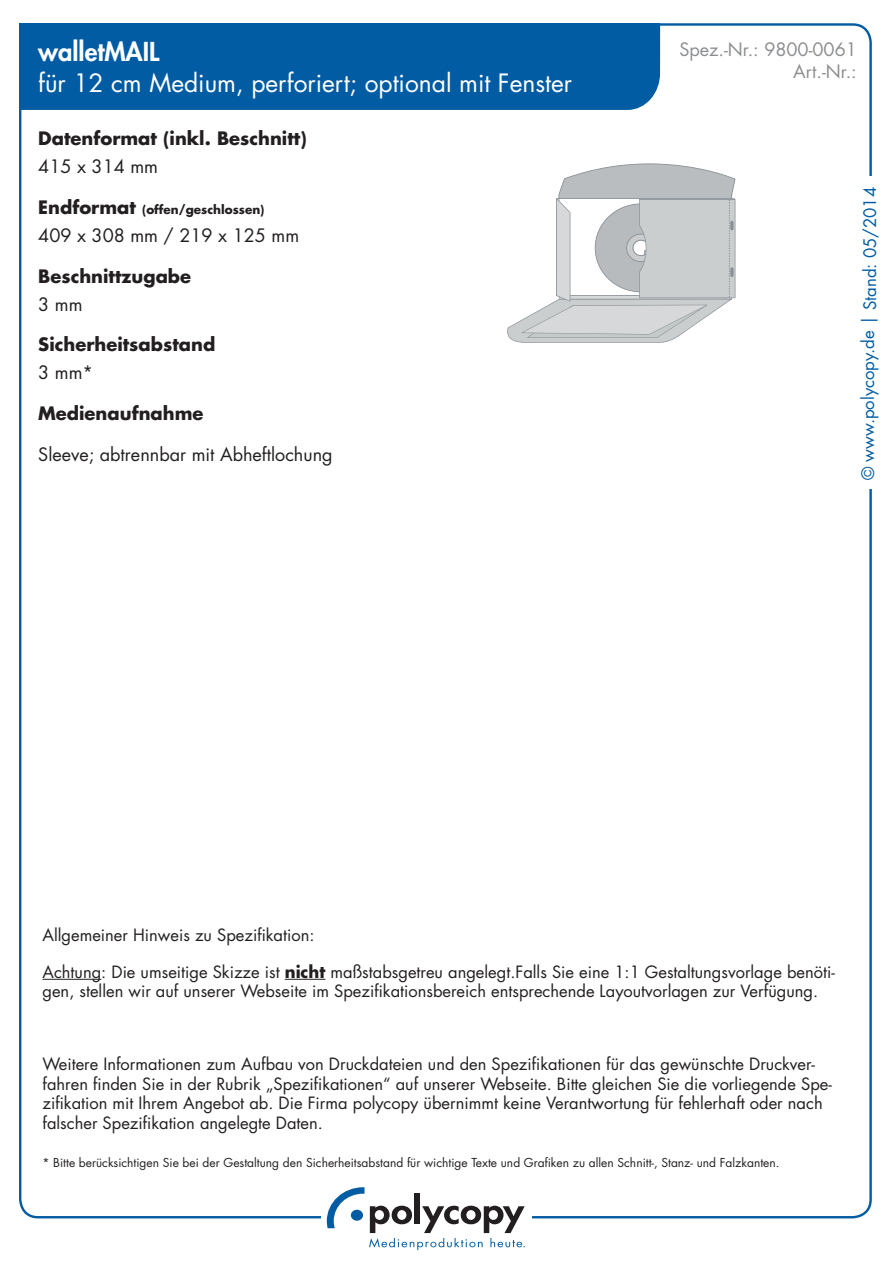
<style>
.page{position:relative;width:893px;height:1263px;background:#fff}
.page>*{position:absolute;margin:0;border:0;box-sizing:border-box;transform-origin:0 0}
.Headline_A4{font:800 25.35px "Futura LT";color:#fff}
.Headline_A4-2{font:24.6px "Futura LT";color:#fff}
.Listeneintrag{font:18px "Futura LT";color:#231f20}
.Tabellenheadlines{font:700 18px "Futura LT";color:#231f20}
.Fließtext_A4{font:18px "Futura LT";color:#8b8d90}
.Listeneintrag-2{font:700 18px "Futura LT";color:#231f20}
.t1{font:16.8px "Futura LT";color:#015ca3}
.Allgemeiner_Hinweis{font:16.5px/19.5px "Futura LT";color:#231f20}
.Absatzformat_3{font:12px "Futura LT";color:#231f20}
.Tabellenheadlines-2{font:700 12px "Futura LT";color:#231f20}
.s1{font-size:18px}
.s2{font-weight:700}
</style>
<div class="page">
<div style="left:19px;top:24px;width:642px;height:87px;background:#015ca3"></div>
<svg style="left:327px;top:1187px;width:198px;height:63px"></svg>
<svg style="left:507px;top:163px;width:228px;height:180px"></svg>
<hr style="left:43px;top:979px;width:58px;height:1px;background:#231f20">
<hr style="left:285px;top:979px;width:40px;height:1px;background:#231f20">
<p class="Headline_A4" style="left:38px;top:34px;width:123px">walletMAIL</p>
<p class="Headline_A4-2" style="left:38px;top:67px;width:535px">für 12 cm Medium, perforiert; optional mit Fenster</p>
<p class="Tabellenheadlines" style="left:38px;top:126px;width:270px">Datenformat (inkl. Beschnitt)</p>
<p class="Listeneintrag" style="left:38px;top:155px;width:121px">415 x 314 mm</p>
<p class="Tabellenheadlines-2" style="left:38px;top:201px;width:228px"><span class="s1">Endformat</span> (offen/geschlossen)</p>
<p class="Listeneintrag" style="left:38px;top:224px;width:262px">409 x 308 mm / 219 x 125 mm</p>
<p class="Tabellenheadlines" style="left:38px;top:264px;width:154px">Beschnittzugabe</p>
<p class="Listeneintrag" style="left:38px;top:293px;width:46px">3 mm</p>
<p class="Tabellenheadlines" style="left:38px;top:333px;width:178px">Sicherheitsabstand</p>
<p class="Listeneintrag" style="left:38px;top:361px;width:56px">3 mm*</p>
<p class="Listeneintrag-2" style="left:38px;top:401px;width:167px">Medienaufnahme</p>
<p class="Listeneintrag" style="left:38px;top:443px;width:296px">Sleeve; abtrennbar mit Abheftlochung</p>
<p class="Fließtext_A4" style="left:679px;top:38px;width:179px">Spez.-Nr.: 9800-0061</p>
<p class="Fließtext_A4" style="left:793px;top:60px;width:65px">Art.-Nr.:</p>
<p class="t1" style="left:857px;top:480px;width:295px;rotate:-90deg">© www.polycopy.de | Stand: 05/2014</p>
<p class="Allgemeiner_Hinweis" style="left:43px;top:925px;width:273px">Allgemeiner Hinweis zu Spezifikation:</p>
<p class="Allgemeiner_Hinweis" style="left:43px;top:962px;width:794px">Achtung: Die umseitige Skizze ist <span class="s2">nicht</span> maßstabsgetreu angelegt.Falls Sie eine 1:1 Gestaltungsvorlage benöti&shy;gen, stellen wir auf unserer Webseite im Spezifikationsbereich entsprechende Layoutvorlagen zur Verfügung.</p>
<p class="Allgemeiner_Hinweis" style="left:43px;top:1054px;width:791px">Weitere Informationen zum Aufbau von Druckdateien und den Spezifikationen für das gewünschte Druckver&shy;fahren finden Sie in der Rubrik „Spezifikationen“ auf unserer Webseite. Bitte gleichen Sie die vorliegende Spe&shy;zifikation mit Ihrem Angebot ab. Die Firma polycopy übernimmt keine Verantwortung für fehlerhaft oder nach falscher Spezifikation angelegte Daten.</p>
<p class="Absatzformat_3" style="left:43px;top:1154px;width:738px">* Bitte berücksichtigen Sie bei der Gestaltung den Sicherheitsabstand für wichtige Texte und Grafiken zu allen Schnitt-, Stanz- und Falzkanten.</p>
</div>
